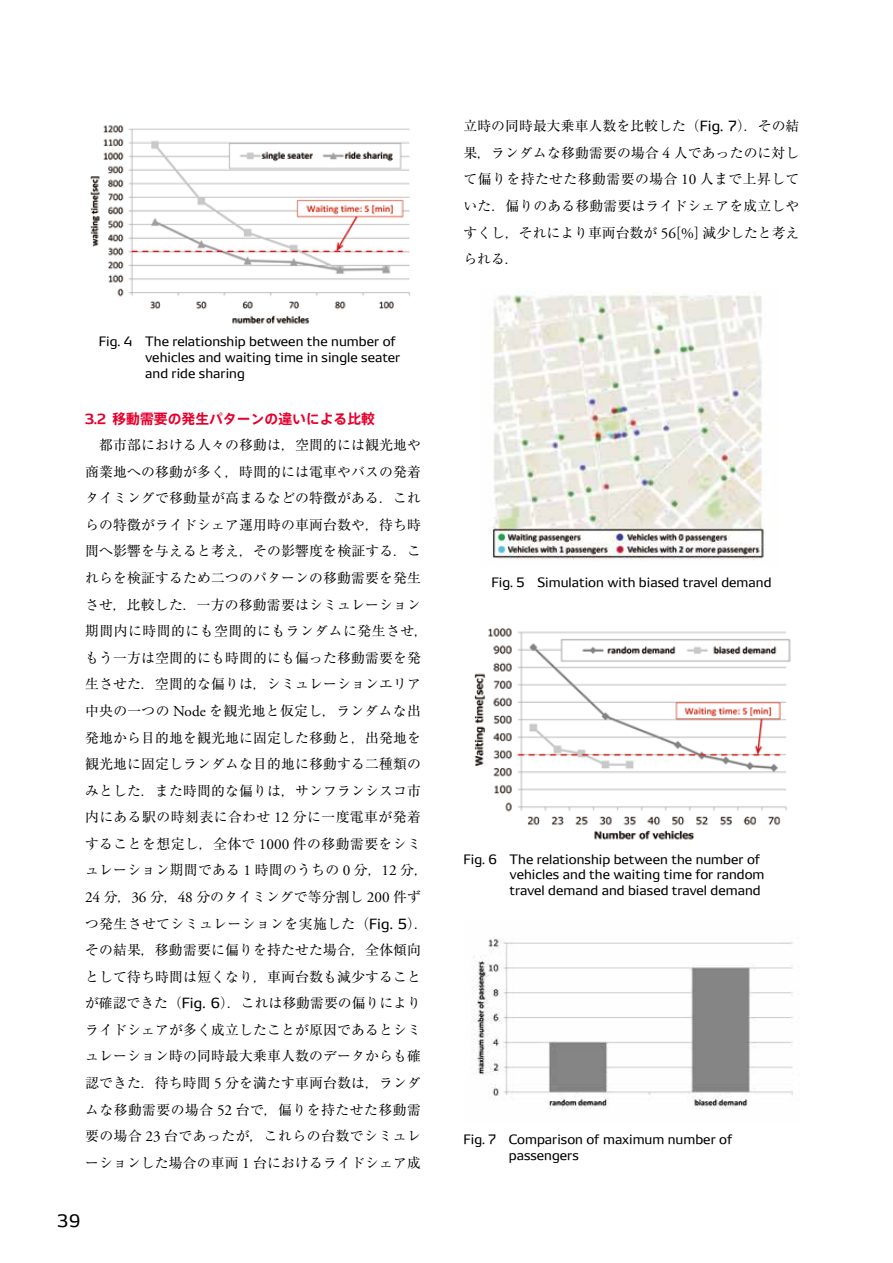
<style>
.page{position:relative;width:893px;height:1263px;background:#fff}
.page>*{position:absolute;margin:0;border:0;box-sizing:border-box;transform-origin:0 0}
.t1{font:16.95px "DENSOTP2017";color:#000}
.t2{font:13.8px/26.5px "Ryumin Pr 6 N";letter-spacing:.015em;color:#000}
.t3{font:700 13.8px "DENSOTP2017";color:#e6002d}
.t4{font:12.75px/15.9px "DENSO Sans TP2017";color:#000}
.s1{font-family:"Adobe Garamond Pro";font-size:15.15px}
.s2{font-family:"DENSO Sans TP2017"}
</style>
<div class="page">
<img style="left:90px;top:125px;width:320px;height:199px">
<img style="left:490px;top:294px;width:275px;height:266px">
<img style="left:474px;top:628px;width:317px;height:212px">
<img style="left:472px;top:937px;width:321px;height:173px">
<p class="t4" style="left:145px;top:334px;width:256px;text-indent:-46px">Fig. 4　 The relationship between the number of vehicles and waiting time in single seater and ride sharing</p>
<p class="t3" style="left:85px;top:411px;width:292px">3.2 移動需要の発生パターンの違いによる比較</p>
<p class="t2" style="left:85px;top:431px;width:344px">　都市部における人々の移動は，空間的には観光地や商業地への移動が多く，時間的には電車やバスの発着タイミングで移動量が高まるなどの特徴がある．これらの特徴がライドシェア運用時の車両台数や，待ち時間へ影響を与えると考え，その影響度を検証する．これらを検証するため二つのパターンの移動需要を発生させ，比較した．一方の移動需要はシミュレーション期間内に時間的にも空間的にもランダムに発生させ，もう一方は空間的にも時間的にも偏った移動需要を発生させた．空間的な偏りは，シミュレーションエリア中央の一つの <span class="s1">Node</span> を観光地と仮定し，ランダムな出発地から目的地を観光地に固定した移動と，出発地を観光地に固定しランダムな目的地に移動する二種類のみとした．また時間的な偏りは，サンフランシスコ市内にある駅の時刻表に合わせ <span class="s1">12</span> 分に一度電車が発着することを想定し，全体で <span class="s1">1000</span> 件の移動需要をシミュレーション期間である <span class="s1">1</span> 時間のうちの <span class="s1">0</span> 分，<span class="s1">12</span> 分，<br><span class="s1">24</span> 分，<span class="s1">36</span> 分，<span class="s1">48</span> 分のタイミングで等分割し <span class="s1">200</span> 件ずつ発生させてシミュレーションを実施した（<span class="s2">Fig. 5</span>）．その結果，移動需要に偏りを持たせた場合，全体傾向として待ち時間は短くなり，車両台数も減少することが確認できた（<span class="s2">Fig. 6</span>）．これは移動需要の偏りによりライドシェアが多く成立したことが原因であるとシミュレーション時の同時最大乗車人数のデータからも確認できた．待ち時間 <span class="s1">5</span> 分を満たす車両台数は，ランダムな移動需要の場合 <span class="s1">52</span> 台で，偏りを持たせた移動需要の場合 <span class="s1">23</span> 台であったが，これらの台数でシミュレーションした場合の車両 <span class="s1">1</span> 台におけるライドシェア成</p>
<p class="t1" style="left:57px;top:1211px;width:24px">39</p>
<p class="t2" style="left:463px;top:112px;width:337px;text-align:justify">立時の同時最大乗車人数を比較した（<span class="s2">Fig. 7</span>）．その結果，ランダムな移動需要の場合 <span class="s1">4</span> 人であったのに対して偏りを持たせた移動需要の場合 <span class="s1">10</span> 人まで上昇していた．偏りのある移動需要はライドシェアを成立しやすくし，それにより車両台数が <span class="s1">56[%]</span> 減少したと考えられる．</p>
<p class="t4" style="left:491px;top:574px;width:281px">Fig. 5　Simulation with biased travel demand</p>
<p class="t4" style="left:510px;top:851px;width:256px;text-indent:-46px">Fig. 6　 The relationship between the number of vehicles and the waiting time for random travel demand and biased travel demand</p>
<p class="t4" style="left:509px;top:1132px;width:225px;text-indent:-45px">Fig. 7　 Comparison of maximum number of passengers</p>
</div>
